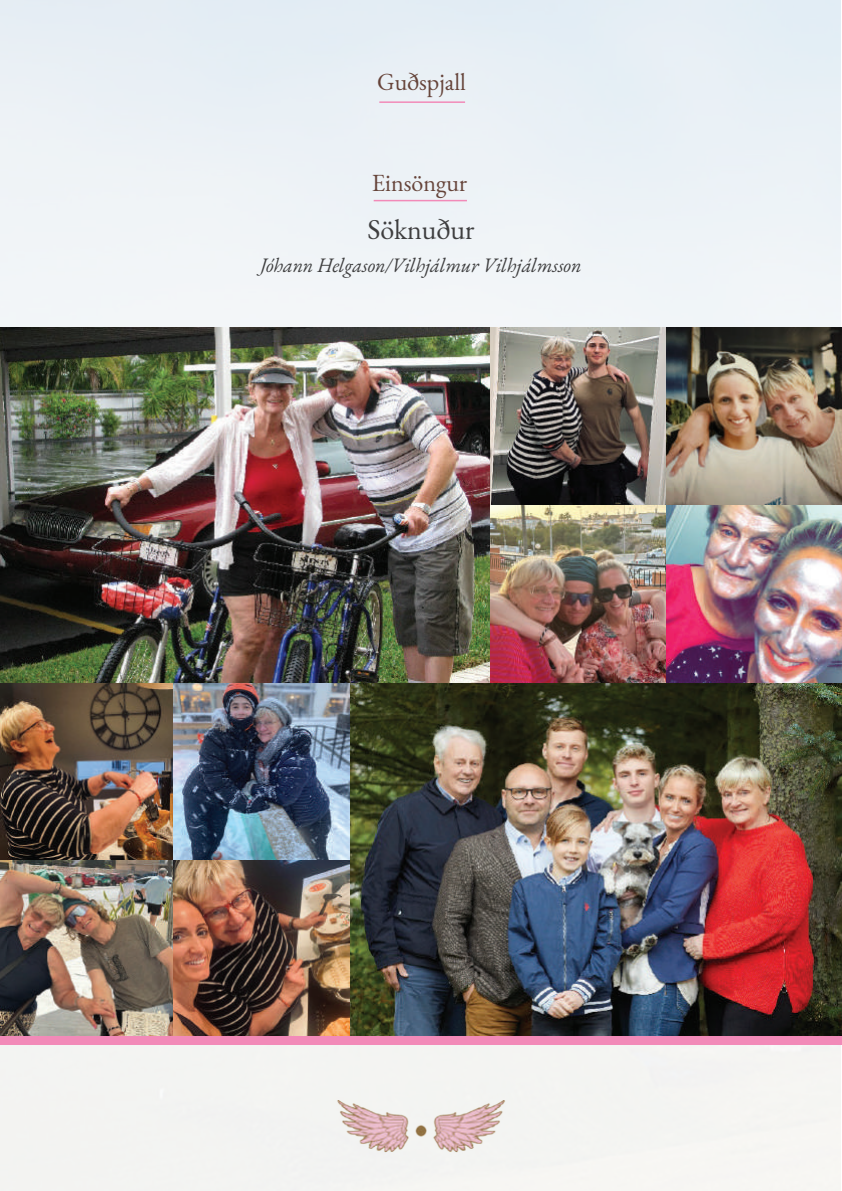
<style>
.page{position:relative;width:842px;height:1191px;background:#fff}
.page>*{position:absolute;margin:0;border:0;box-sizing:border-box;transform-origin:0 0}
.t1{font:28px "EB Garamond";color:#3e3e3f}
.t2{font:24px "EB Garamond";color:#654339}
.t3{font:italic 20px "EB Garamond";color:#3e3e3f}
</style>
<div class="page">
<img style="left:131px;top:1093px;width:580px;height:64px">
<hr style="left:379px;top:101px;width:86px;height:2px;background:#f28ab8">
<hr style="left:374px;top:200px;width:93px;height:1px;background:#f28ab8">
<img style="left:0;top:327px;width:667px;height:356px">
<img style="left:667px;top:327px;width:175px;height:178px">
<img style="left:667px;top:505px;width:175px;height:178px">
<img style="left:0;top:683px;width:842px;height:353px">
<div style="left:0;top:1036px;width:842px;height:8px;background:#f28ab8"></div>
<p class="t2" style="left:377px;top:67px;width:90px">Guðspjall</p>
<p class="t2" style="left:372px;top:167px;width:97px">Einsöngur</p>
<h1 class="t1" style="left:368px;top:212px;width:108px">Söknuður</h1>
<p class="t3" style="left:260px;top:252px;width:323px">Jóhann Helgason/Vilhjálmur Vilhjálmsson</p>
</div>
